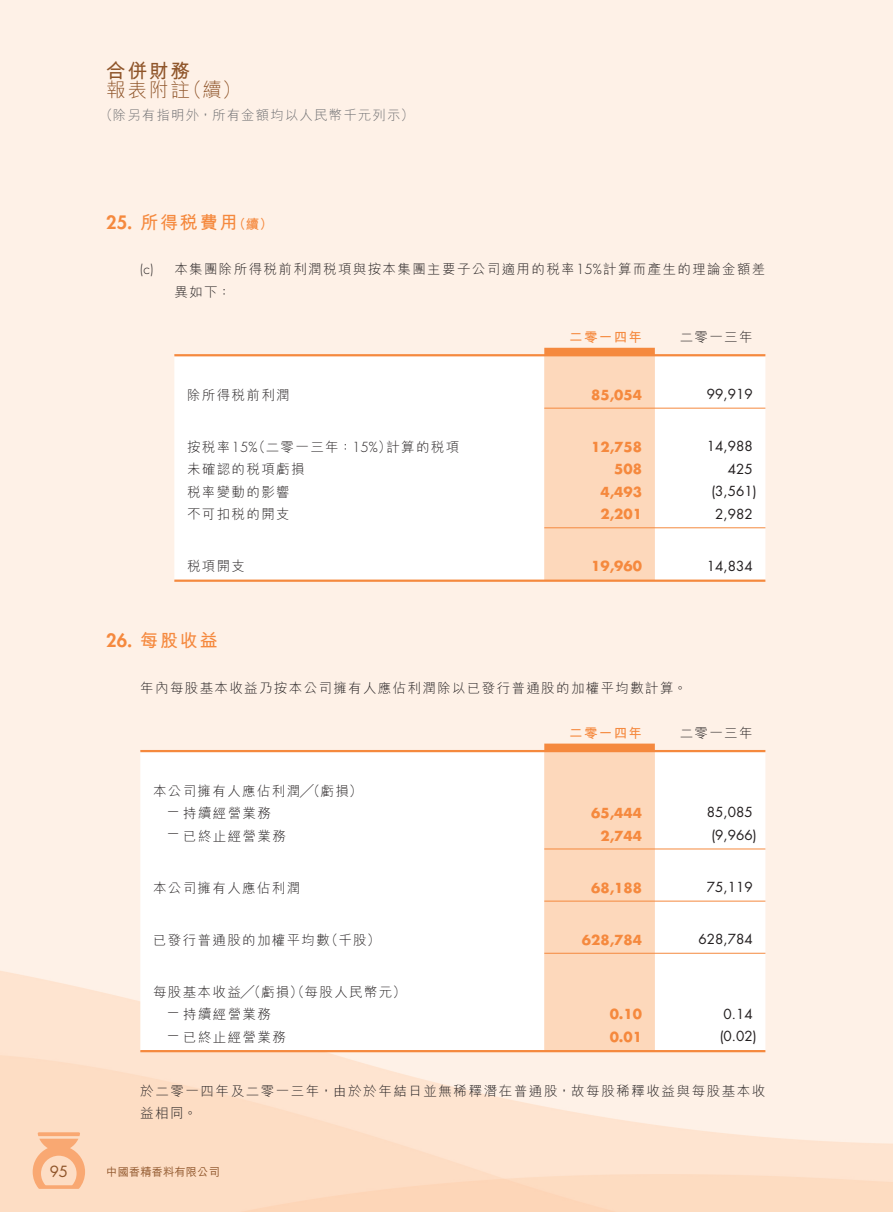
<style>
.page{position:relative;width:893px;height:1212px;background:#fff}
.page>*{position:absolute;margin:0;border:0;box-sizing:border-box;transform-origin:0 0}
.t1{font:300 19.5px "M Hei HK";color:#8f552a}
.t2{font:700 19.5px "M Hei HK";color:#8f552a}
.t3{font:700 18px "M Hei HK";letter-spacing:.1em;color:#f5893e}
.t4{font:15px "Futura Std";color:#8f552a}
.t5{font:300 13.5px/22.5px "M Hei HK";letter-spacing:.1em;color:#231f20}
.t6{font:13.5px "Futura Std";color:#231f20}
.t7{font:700 13.5px "Futura Std";color:#f5893e}
.t8{font:300 13.5px "M Hei HK";letter-spacing:.08em;color:#6c6d70}
.t9{font:700 13.5px "M Hei HK";letter-spacing:.1em;color:#f5893e}
.t10{font:500 11.25px "M Hei HK";letter-spacing:.01em;color:#8f552a}
.s1{font-family:"Futura Std";font-weight:800}
.s2{font-size:13.5px}
.s3{font-family:"Futura Std"}
</style>
<div class="page">
<svg style="left:33px;top:1132px;width:52px;height:57px;background:#fac39b"></svg>
<svg style="left:174px;top:356px;width:591px;height:223px"></svg>
<div style="left:544px;top:348px;width:111px;height:231px;background:#fdd8bb"></div>
<hr style="left:544px;top:408px;width:221px;height:1px;background:#f5893e">
<hr style="left:544px;top:527px;width:221px;height:1px;background:#f5893e">
<hr style="left:174px;top:354px;width:591px;height:2px;background:#f5893e">
<hr style="left:174px;top:579px;width:591px;height:3px;background:#f5893e">
<svg style="left:140px;top:752px;width:625px;height:298px"></svg>
<div style="left:544px;top:743px;width:111px;height:307px;background:#fdd8bb"></div>
<hr style="left:544px;top:848px;width:221px;height:1px;background:#f5893e">
<hr style="left:544px;top:901px;width:221px;height:1px;background:#f5893e">
<hr style="left:544px;top:953px;width:221px;height:1px;background:#f5893e">
<hr style="left:140px;top:750px;width:625px;height:2px;background:#f5893e">
<hr style="left:140px;top:1050px;width:625px;height:2px;background:#f5893e">
<h1 class="t2" style="left:106px;top:63px;width:85px">合併財務</h1>
<h1 class="t1" style="left:106px;top:83px;width:137px">報表附註（續）</h1>
<p class="t8" style="left:100px;top:110px;width:316px">（除另有指明外，所有金額均以人民幣千元列示）</p>
<h2 class="t3" style="left:106px;top:215px;width:168px"><span class="s1">25.</span> 所得稅費用<span class="s2">（續）</span></h2>
<p class="t5" style="left:174px;top:260px;width:593px;text-indent:-34px"><span class="s3">(c)</span> 本集團除所得稅前利潤稅項與按本集團主要子公司適用的稅率<span class="s3">15%</span>計算而產生的理論金額差異如下：</p>
<p class="t9" style="left:569px;top:332px;width:74px">二零一四年</p>
<p class="t5" style="left:680px;top:327px;width:74px">二零一三年</p>
<p class="t5" style="left:187px;top:385px;width:104px">除所得稅前利潤</p>
<p class="t7" style="left:591px;top:388px;width:52px">85,054</p>
<p class="t6" style="left:707px;top:388px;width:47px">99,919</p>
<p class="t5" style="left:187px;top:437px;width:274px">按稅率<span class="s3">15%</span>（二零一三年：<span class="s3">15%</span>）計算的稅項</p>
<p class="t7" style="left:591px;top:440px;width:52px">12,758</p>
<p class="t6" style="left:707px;top:440px;width:47px">14,988</p>
<p class="t5" style="left:187px;top:460px;width:119px">未確認的稅項虧損</p>
<p class="t7" style="left:614px;top:463px;width:29px">508</p>
<p class="t6" style="left:728px;top:462px;width:26px">425</p>
<p class="t5" style="left:187px;top:482px;width:104px">稅率變動的影響</p>
<p class="t7" style="left:600px;top:485px;width:43px">4,493</p>
<p class="t6" style="left:711px;top:485px;width:47px">(3,561)</p>
<p class="t5" style="left:187px;top:505px;width:104px">不可扣稅的開支</p>
<p class="t7" style="left:600px;top:508px;width:43px">2,201</p>
<p class="t6" style="left:715px;top:507px;width:39px">2,982</p>
<p class="t5" style="left:187px;top:557px;width:60px">稅項開支</p>
<p class="t7" style="left:591px;top:560px;width:52px">19,960</p>
<p class="t6" style="left:707px;top:559px;width:47px">14,834</p>
<h2 class="t3" style="left:106px;top:633px;width:113px"><span class="s1">26.</span> 每股收益</h2>
<p class="t5" style="left:140px;top:678px;width:548px">年內每股基本收益乃按本公司擁有人應佔利潤除以已發行普通股的加權平均數計算。</p>
<p class="t9" style="left:569px;top:727px;width:74px">二零一四年</p>
<p class="t5" style="left:680px;top:723px;width:74px">二零一三年</p>
<p class="t5" style="left:153px;top:781px;width:211px">本公司擁有人應佔利潤╱（虧損）</p>
<p class="t5" style="left:167px;top:803px;width:106px"><sup>—</sup> 持續經營業務</p>
<p class="t7" style="left:591px;top:807px;width:52px">65,444</p>
<p class="t6" style="left:707px;top:806px;width:47px">85,085</p>
<p class="t5" style="left:167px;top:826px;width:121px"><sup>—</sup> 已終止經營業務</p>
<p class="t7" style="left:600px;top:829px;width:43px">2,744</p>
<p class="t6" style="left:711px;top:828px;width:47px">(9,966)</p>
<p class="t5" style="left:153px;top:878px;width:149px">本公司擁有人應佔利潤</p>
<p class="t7" style="left:591px;top:881px;width:52px">68,188</p>
<p class="t6" style="left:707px;top:881px;width:47px">75,119</p>
<p class="t5" style="left:153px;top:930px;width:229px">已發行普通股的加權平均數（千股）</p>
<p class="t7" style="left:582px;top:933px;width:62px">628,784</p>
<p class="t6" style="left:699px;top:933px;width:56px">628,784</p>
<p class="t5" style="left:153px;top:982px;width:254px">每股基本收益╱（虧損）（每股人民幣元）</p>
<p class="t5" style="left:167px;top:1005px;width:106px"><sup>—</sup> 持續經營業務</p>
<p class="t7" style="left:610px;top:1008px;width:34px">0.10</p>
<p class="t6" style="left:723px;top:1007px;width:31px">0.14</p>
<p class="t5" style="left:167px;top:1027px;width:121px"><sup>—</sup> 已終止經營業務</p>
<p class="t7" style="left:610px;top:1030px;width:34px">0.01</p>
<p class="t6" style="left:720px;top:1030px;width:38px">(0.02)</p>
<p class="t5" style="left:140px;top:1081px;width:627px">於二零一四年及二零一三年，由於於年結日並無稀釋潛在普通股，故每股稀釋收益與每股基本收益相同。</p>
<p class="t4" style="left:50px;top:1164px;width:20px">95</p>
<p class="t10" style="left:106px;top:1167px;width:115px">中國香精香料有限公司</p>
</div>
